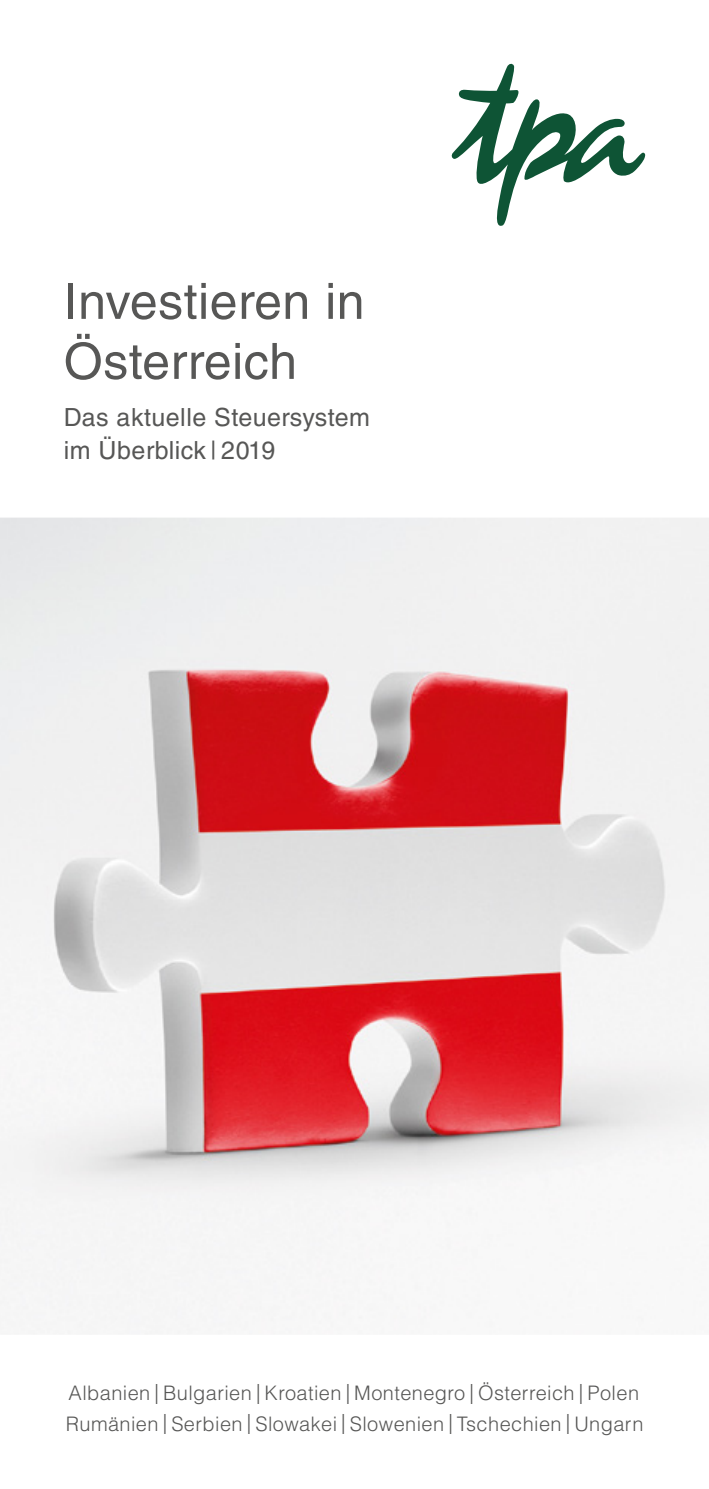
<style>
.page{position:relative;width:709px;height:1489px;background:#fff}
.page>*{position:absolute;margin:0;border:0;box-sizing:border-box;transform-origin:0 0}
.t1{font:50px/60px "Helvetica LT Std";letter-spacing:.01em;color:#575756}
.t2{font:25px/32.5px "Helvetica LT Std";letter-spacing:.02em;color:#575756}
.t3{font:300 20px/30px "Helvetica LT Std";letter-spacing:.02em;color:#575756}
</style>
<div class="page">
<svg style="left:452px;top:64px;width:193px;height:162px"></svg>
<img style="left:0;top:517px;width:709px;height:817px">
<h1 class="t1" style="left:64px;top:271px;width:302px">Investieren in<br>Österreich</h1>
<p class="t2" style="left:64px;top:401px;width:308px">Das aktuelle Steuersystem im Überblick | 2019</p>
<p class="t3" style="left:66px;top:1377px;width:579px">Albanien | Bulgarien | Kroatien | Montenegro | Österreich | Polen<br>Rumänien | Serbien | Slowakei | Slowenien | Tschechien | Ungarn</p>
</div>
